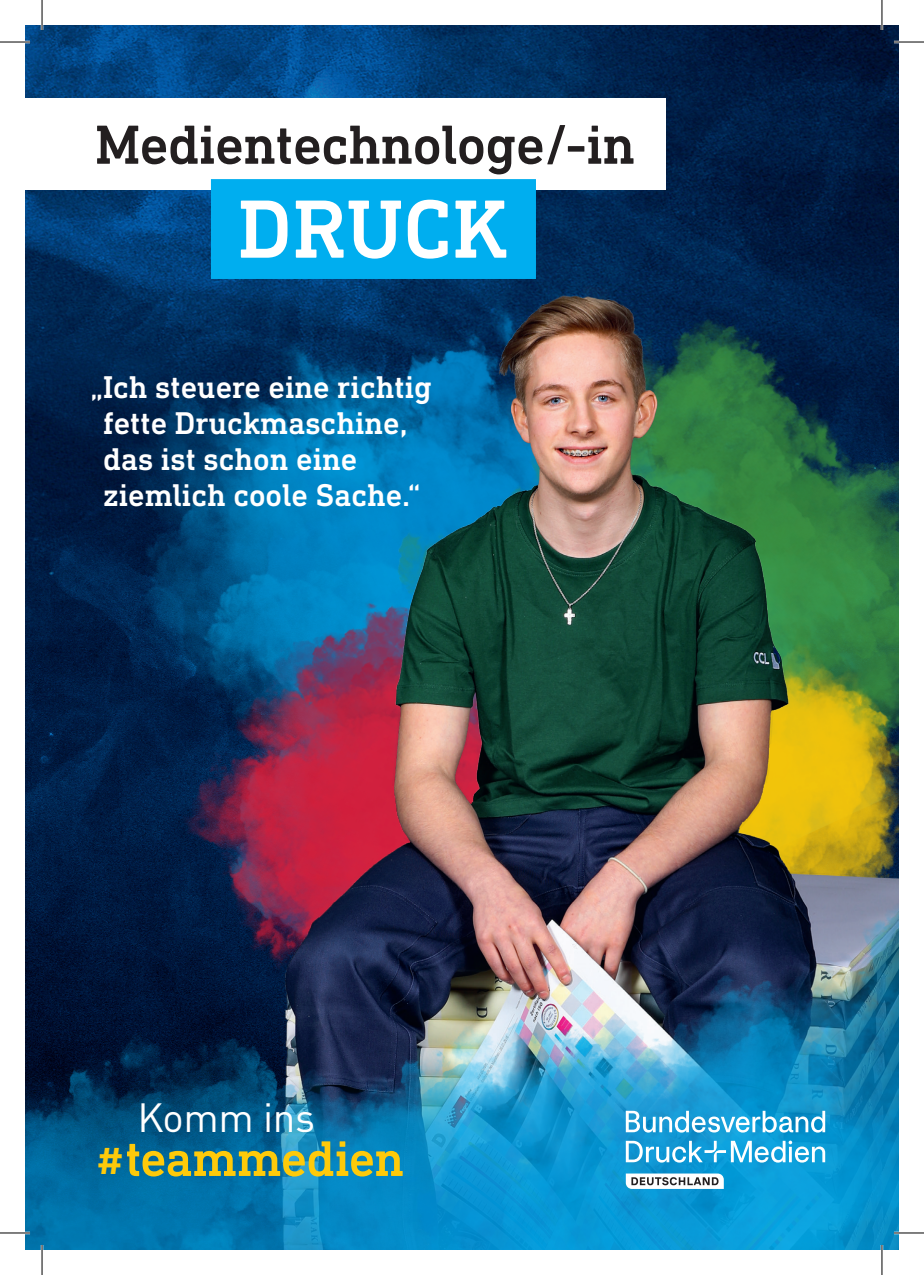
<style>
.page{position:relative;width:924px;height:1275px;background:#fff}
.page>*{position:absolute;margin:0;border:0;box-sizing:border-box;transform-origin:0 0}
.t1{font:500 56px "DIN Next Slab Pro";letter-spacing:-.01em;color:#231f20}
.t2{font:500 50.8px "DIN Next Slab Pro";letter-spacing:-.015em;color:#feca0a}
.t3{font:40.2px "DINOT";letter-spacing:-.01em;color:#fff}
.t4{font:500 32px/36px "DIN Next Slab Pro";color:#fff}
.s1{font-family:"Daxline Pro";font-weight:800;font-size:36px}
</style>
<div class="page">
<img style="left:25px;top:25px;width:873px;height:125px">
<img style="left:25px;top:150px;width:873px;height:744px">
<img style="left:344px;top:219px;width:554px;height:64px">
<img style="left:109px;top:492px;width:159px;height:402px">
<div style="left:25px;top:99px;width:640px;height:91px;background:#fff"></div>
<svg style="left:211px;top:179px;width:324px;height:100px"></svg>
<img style="left:268px;top:283px;width:630px;height:611px">
<img style="left:25px;top:894px;width:301px;height:356px">
<img style="left:326px;top:861px;width:572px;height:389px">
<svg style="left:625px;top:1110px;width:199px;height:79px"></svg>
<hr style="left:0;top:41px;width:30px;height:2px;background:#fff">
<hr style="left:893px;top:41px;width:30px;height:2px;background:#fff">
<hr style="left:0;top:1231px;width:30px;height:3px;background:#fff">
<hr style="left:893px;top:1231px;width:30px;height:3px;background:#fff">
<hr style="left:41px;top:0;width:2px;height:30px;background:#fff">
<hr style="left:41px;top:1245px;width:2px;height:30px;background:#fff">
<hr style="left:880px;top:0;width:2px;height:30px;background:#fff">
<hr style="left:880px;top:1245px;width:2px;height:30px;background:#fff">
<hr style="left:0;top:42px;width:30px;height:1px;background:#000">
<hr style="left:893px;top:42px;width:30px;height:1px;background:#000">
<hr style="left:0;top:1232px;width:30px;height:1px;background:#000">
<hr style="left:893px;top:1232px;width:30px;height:1px;background:#000">
<hr style="left:42px;top:0;width:1px;height:30px;background:#000">
<hr style="left:42px;top:1245px;width:1px;height:30px;background:#000">
<hr style="left:881px;top:0;width:1px;height:30px;background:#000">
<hr style="left:881px;top:1245px;width:1px;height:30px;background:#000">
<h1 class="t1" style="left:95px;top:112px;width:541px">Medientechnologe/-in</h1>
<p class="t4" style="left:103px;top:369px;width:330px;text-indent:-13px">„Ich steuere eine richtig fette Druckmaschine, das ist schon eine ziemlich coole Sache.“</p>
<p class="t3" style="left:137px;top:1092px;width:179px">Komm ins</p>
<h2 class="t2" style="left:97px;top:1129px;width:309px"><span class="s1">#</span>teammedien</h2>
</div>
